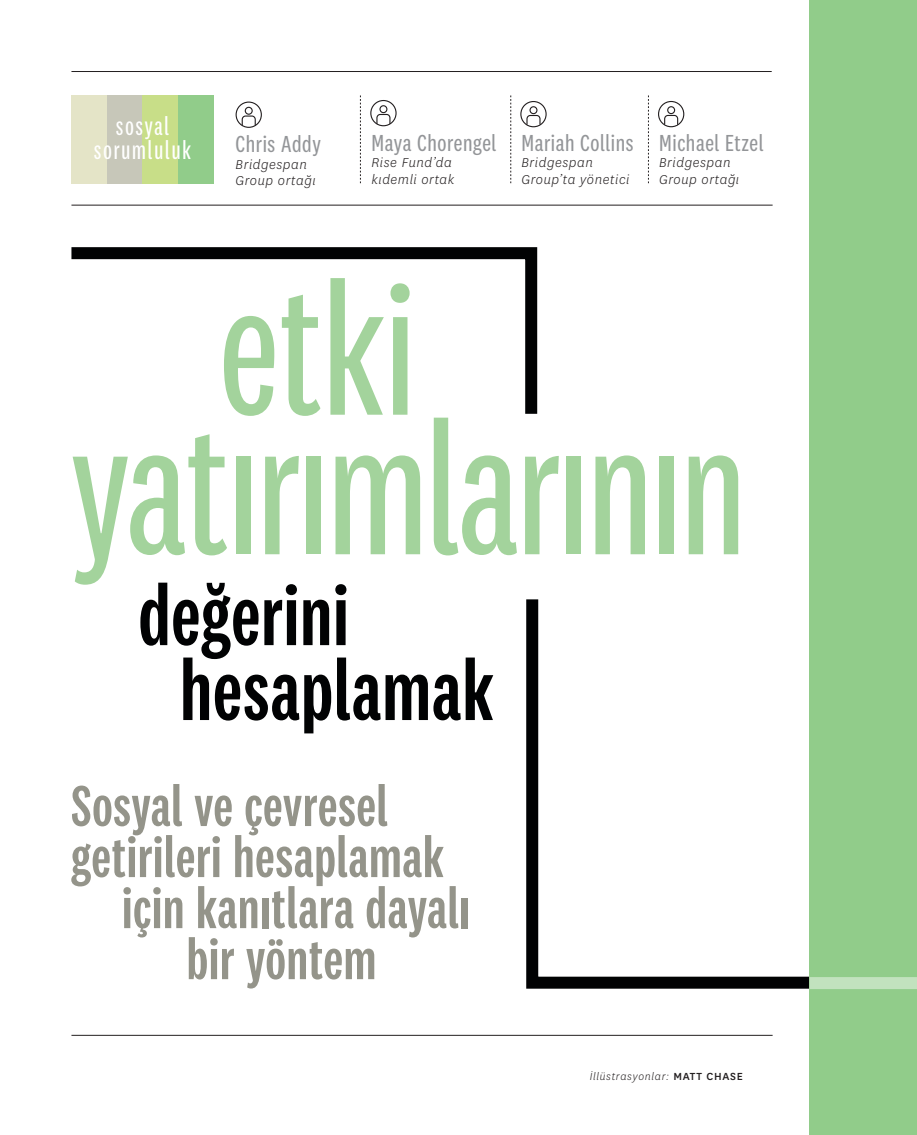
<style>
.page{position:relative;width:917px;height:1135px;background:#fff}
.page>*{position:absolute;margin:0;border:0;box-sizing:border-box;transform-origin:0 0}
.t1{font:195px "National 2 Compressed";color:#a3d39c}
.t2{font:500 89.25px/74.8px "National 2 Compressed";letter-spacing:.02em;color:#010203}
.t3{font:500 60px "National 2 Compressed";letter-spacing:.02em;color:#94948a}
.t4{font:27px/24px "National 2 Compressed";letter-spacing:.075em;color:#fff;text-align:center}
.t5{font:24px "National 2 Condensed";letter-spacing:.025em;color:#939598}
.t6{font:italic 300 15px/16.5px "National HBR";letter-spacing:.04em;color:#231f20}
.t7{font:italic 300 12px "National HBR";letter-spacing:.06em;color:#231f20}
.s1{font-weight:500;font-style:normal}
</style>
<div class="page">
<svg style="left:659px;top:101px;width:25px;height:26px"></svg>
<div style="left:658px;top:101px;width:26px;height:26px;border:1px solid #231f20;border-radius:50%"></div>
<svg style="left:663px;top:114px;width:16px;height:12px"></svg>
<div style="left:668px;top:107px;width:7px;height:7px;background:#fff;border-radius:50%"></div>
<div style="left:667px;top:106px;width:8px;height:8px;border:1px solid #231f20;border-radius:50%"></div>
<svg style="left:521px;top:101px;width:25px;height:26px"></svg>
<div style="left:520px;top:101px;width:27px;height:26px;border:1px solid #231f20;border-radius:50%"></div>
<svg style="left:526px;top:114px;width:15px;height:12px"></svg>
<div style="left:530px;top:107px;width:7px;height:7px;background:#fff;border-radius:50%"></div>
<div style="left:529px;top:106px;width:8px;height:8px;border:1px solid #231f20;border-radius:50%"></div>
<svg style="left:236px;top:102px;width:25px;height:25px"></svg>
<div style="left:236px;top:101px;width:26px;height:27px;border:1px solid #231f20;border-radius:50%"></div>
<svg style="left:241px;top:115px;width:15px;height:11px"></svg>
<div style="left:245px;top:107px;width:8px;height:8px;border:1px solid #231f20;border-radius:50%"></div>
<svg style="left:371px;top:100px;width:25px;height:26px"></svg>
<div style="left:370px;top:100px;width:27px;height:26px;border:1px solid #231f20;border-radius:50%"></div>
<svg style="left:376px;top:113px;width:15px;height:12px"></svg>
<div style="left:379px;top:105px;width:8px;height:8px;border:1px solid #231f20;border-radius:50%"></div>
<svg style="left:526px;top:599px;width:271px;height:390px"></svg>
<svg style="left:71px;top:247px;width:467px;height:167px"></svg>
<div style="left:71px;top:95px;width:36px;height:89px;background:#e4e4c7"></div>
<div style="left:107px;top:95px;width:36px;height:89px;background:#c7c7b9"></div>
<div style="left:143px;top:95px;width:35px;height:89px;background:#c8de88"></div>
<div style="left:178px;top:95px;width:36px;height:89px;background:#91cc8a"></div>
<svg style="left:360px;top:95px;width:1px;height:88px"></svg>
<svg style="left:510px;top:95px;width:1px;height:88px"></svg>
<svg style="left:648px;top:95px;width:1px;height:88px"></svg>
<hr style="left:71px;top:1034px;width:702px;height:1px;background:#231f20">
<hr style="left:71px;top:205px;width:702px;height:1px;background:#231f20">
<hr style="left:71px;top:71px;width:701px;height:1px;background:#231f20">
<svg style="left:797px;top:795px;width:120px;height:195px;background:#9fd199"></svg>
<h3 class="t4" style="left:94px;top:113px;width:98px">sosyal sorumluluk</h3>
<h3 class="t5" style="left:236px;top:131px;width:87px">Chris Addy</h3>
<p class="t6" style="left:236px;top:155px;width:82px">Bridgespan<br>Group ortağı</p>
<h3 class="t5" style="left:371px;top:130px;width:126px">Maya Chorengel</h3>
<p class="t6" style="left:371px;top:154px;width:85px">Rise Fund’da kıdemli ortak</p>
<h3 class="t5" style="left:521px;top:130px;width:114px">Mariah Collins</h3>
<p class="t6" style="left:521px;top:154px;width:110px">Bridgespan<br>Group’ta yönetici</p>
<h3 class="t5" style="left:659px;top:130px;width:106px">Michael Etzel</h3>
<p class="t6" style="left:659px;top:154px;width:82px">Bridgespan<br>Group ortağı</p>
<h1 class="t1" style="left:220px;top:251px;width:196px">etki</h1>
<h1 class="t1" style="left:71px;top:390px;width:675px">yatırımlarının</h1>
<h2 class="t2" style="left:181px;top:577px;width:314px;text-indent:-42px">değerini hesaplamak</h2>
<h3 class="t3" style="left:71px;top:774px;width:318px">Sosyal ve çevresel</h3>
<h3 class="t3" style="left:71px;top:825px;width:374px">getirileri hesaplamak</h3>
<h3 class="t3" style="left:122px;top:876px;width:349px">için kanıtlara dayalı</h3>
<h3 class="t3" style="left:187px;top:927px;width:191px">bir yöntem</h3>
<p class="t7" style="left:590px;top:1069px;width:155px">İllüstrasyonlar: <span class="s1">MATT CHASE</span></p>
</div>
